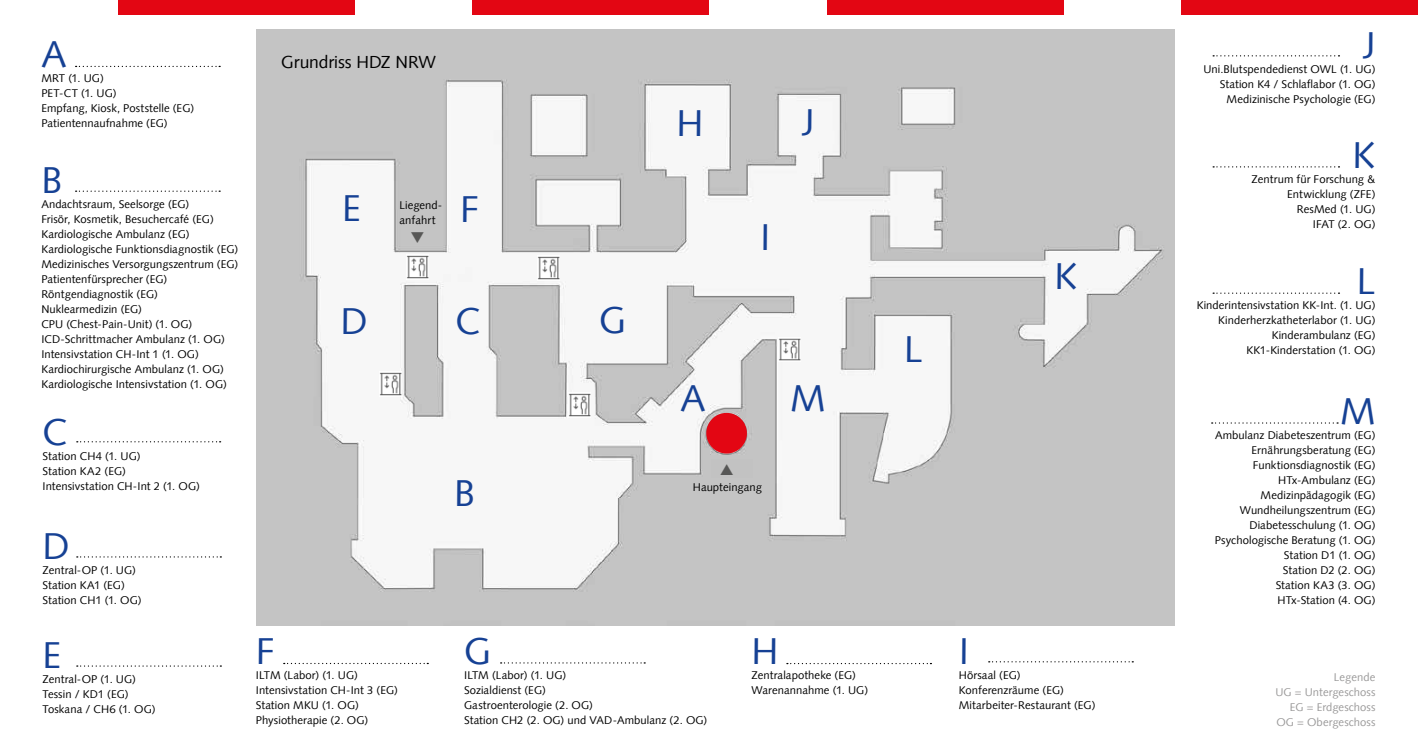
<style>
.page{position:relative;width:1418px;height:745px;background:#fff}
.page>*{position:absolute;margin:0;border:0;box-sizing:border-box;transform-origin:0 0}
.t1{font:37.5px "Syntax";color:#164194}
.t2{font:17.5px "Syntax";letter-spacing:-.005em;color:#000}
.t3{font:11.25px/15px "Syntax";letter-spacing:.005em;color:#000}
.t4{font:11.25px/15px "Syntax";letter-spacing:.005em;color:#9b9a9a;text-align:right}
</style>
<div class="page">
<img style="left:256px;top:29px;width:918px;height:596px">
<svg style="left:77px;top:665px;width:144px;height:1px"></svg>
<svg style="left:77px;top:556px;width:144px;height:1px"></svg>
<svg style="left:77px;top:441px;width:144px;height:1px"></svg>
<svg style="left:76px;top:190px;width:144px;height:2px"></svg>
<svg style="left:76px;top:66px;width:144px;height:1px"></svg>
<svg style="left:284px;top:662px;width:144px;height:1px"></svg>
<svg style="left:988px;top:661px;width:145px;height:1px"></svg>
<svg style="left:1213px;top:55px;width:126px;height:1px"></svg>
<svg style="left:500px;top:662px;width:145px;height:1px"></svg>
<div style="left:706px;top:412px;width:41px;height:41px;background:#e30613;border-radius:50%"></div>
<svg style="left:1213px;top:166px;width:126px;height:1px"></svg>
<svg style="left:1213px;top:292px;width:126px;height:1px"></svg>
<svg style="left:1211px;top:422px;width:126px;height:1px"></svg>
<img style="left:778px;top:337px;width:22px;height:25px">
<img style="left:568px;top:392px;width:22px;height:25px">
<img style="left:379px;top:371px;width:22px;height:25px">
<img style="left:406px;top:255px;width:23px;height:24px">
<img style="left:537px;top:255px;width:22px;height:25px">
<div style="left:711px;top:458px;width:42px;height:19px;background:#c2c2c2"></div>
<div style="left:1181px;top:0;width:236px;height:14px;background:#e30613"></div>
<div style="left:827px;top:0;width:236px;height:14px;background:#e30613"></div>
<div style="left:472px;top:0;width:237px;height:14px;background:#e30613"></div>
<div style="left:118px;top:0;width:236px;height:14px;background:#e30613"></div>
<svg style="left:411px;top:232px;width:13px;height:11px"></svg>
<h1 class="t1" style="left:41px;top:32px;width:27px">A</h1>
<p class="t3" style="left:41px;top:70px;width:154px">MRT (1. UG)<br>PET-CT (1. UG)<br>Empfang, Kiosk, Poststelle (EG)<br>Patientennaufnahme (EG)</p>
<h1 class="t1" style="left:41px;top:158px;width:22px">B</h1>
<p class="t3" style="left:41px;top:196px;width:198px">Andachtsraum, Seelsorge (EG)<br>Frisör, Kosmetik, Besuchercafé (EG)<br>Kardiologische Ambulanz (EG)<br>Kardiologische Funktionsdiagnostik (EG)<br>Medizinisches Versorgungszentrum (EG)<br>Patientenfürsprecher (EG)<br>Röntgendiagnostik (EG)<br>Nuklearmedizin (EG)<br>CPU (Chest-Pain-Unit) (1. OG)<br>ICD-Schrittmacher Ambulanz (1. OG)<br>Intensivstation CH-Int 1 (1. OG)<br>Kardiochirurgische Ambulanz (1. OG)<br>Kardiologische Intensivstation (1. OG)</p>
<h1 class="t1" style="left:43px;top:409px;width:27px">C</h1>
<p class="t3" style="left:43px;top:448px;width:159px">Station CH4 (1. UG)<br>Station KA2 (EG)<br>Intensivstation CH-Int 2 (1. OG)</p>
<h1 class="t1" style="left:43px;top:523px;width:29px">D</h1>
<p class="t3" style="left:43px;top:562px;width:100px">Zentral-OP (1. UG)<br>Station KA1 (EG)<br>Station CH1 (1. OG)</p>
<h1 class="t1" style="left:43px;top:632px;width:20px">E</h1>
<p class="t3" style="left:43px;top:670px;width:114px">Zentral-OP (1. UG)<br>Tessin / KD1 (EG)<br>Toskana / CH6 (1. OG)</p>
<h2 class="t2" style="left:281px;top:52px;width:156px">Grundriss HDZ NRW</h2>
<h1 class="t1" style="left:1362px;top:23px;width:14px">J</h1>
<p class="t3" style="left:1203px;top:62px;width:173px;text-align:right">Uni.Blutspendedienst OWL (1. UG)<br>Station K4 / Schlaflabor (1. OG)<br>Medizinische Psychologie (EG)</p>
<h1 class="t1" style="left:676px;top:101px;width:29px">H</h1>
<h1 class="t1" style="left:801px;top:99px;width:14px">J</h1>
<h1 class="t1" style="left:342px;top:186px;width:20px">E</h1>
<p class="t3" style="left:399px;top:197px;width:44px">Liegend&shy;anfahrt</p>
<h1 class="t1" style="left:460px;top:186px;width:20px">F</h1>
<h1 class="t1" style="left:760px;top:214px;width:12px">I</h1>
<h1 class="t1" style="left:1352px;top:133px;width:24px">K</h1>
<p class="t3" style="left:1251px;top:171px;width:125px;text-align:right">Zentrum für Forschung &amp;<br>Entwicklung (ZFE)<br>ResMed (1. UG)<br>IFAT (2. OG)</p>
<h1 class="t1" style="left:340px;top:299px;width:29px">D</h1>
<h1 class="t1" style="left:455px;top:299px;width:27px">C</h1>
<h1 class="t1" style="left:599px;top:297px;width:29px">G</h1>
<h1 class="t1" style="left:904px;top:327px;width:20px">L</h1>
<h1 class="t1" style="left:1054px;top:254px;width:24px">K</h1>
<h1 class="t1" style="left:1356px;top:259px;width:20px">L</h1>
<p class="t3" style="left:1196px;top:298px;width:180px;text-align:right">Kinderintensivstation KK-Int. (1. UG)<br>Kinderherzkatheterlabor (1. UG)<br>Kinderambulanz (EG)<br>KK1-Kinderstation (1. OG)</p>
<h1 class="t1" style="left:454px;top:470px;width:22px">B</h1>
<h1 class="t1" style="left:680px;top:375px;width:27px">A</h1>
<h1 class="t1" style="left:790px;top:376px;width:37px">M</h1>
<p class="t3" style="left:692px;top:479px;width:71px">Haupteingang</p>
<h1 class="t1" style="left:1339px;top:388px;width:37px">M</h1>
<p class="t3" style="left:1214px;top:442px;width:162px;text-align:right">Ernährungsberatung (EG)<br>Funktionsdiagnostik (EG)<br>HTx-Ambulanz (EG)<br>Medizinpädagogik (EG)<br>Wundheilungszentrum (EG)<br>Diabetesschulung (1. OG)<br>Psychologische Beratung (1. OG)<br>Station D1 (1. OG)<br>Station D2 (2. OG)<br>Station KA3 (3. OG)<br>HTx-Station (4. OG)</p>
<p class="t3" style="left:1215px;top:427px;width:162px">Ambulanz Diabeteszentrum (EG)</p>
<h1 class="t1" style="left:464px;top:628px;width:29px">G</h1>
<p class="t3" style="left:464px;top:667px;width:245px">ILTM (Labor) (1. UG)<br>Sozialdienst (EG)<br>Gastroenterologie (2. OG)<br>Station CH2 (2. OG) und VAD-Ambulanz (2. OG)</p>
<h1 class="t1" style="left:958px;top:628px;width:12px">I</h1>
<p class="t3" style="left:958px;top:667px;width:138px">Hörsaal (EG)<br>Konferenzräume (EG)<br>Mitarbeiter-Restaurant (EG)</p>
<h1 class="t1" style="left:256px;top:628px;width:20px">F</h1>
<p class="t3" style="left:256px;top:667px;width:143px">ILTM (Labor) (1. UG)<br>Intensivstation CH-Int 3 (EG)<br>Station MKU (1. OG)<br>Physiotherapie (2. OG)</p>
<p class="t4" style="left:1275px;top:669px;width:102px">Legende<br>UG = Untergeschoss<br>EG = Erdgeschoss<br>OG = Obergeschoss</p>
<h1 class="t1" style="left:751px;top:628px;width:29px">H</h1>
<p class="t3" style="left:751px;top:667px;width:118px">Zentralapotheke (EG)<br>Warenannahme (1. UG)</p>
</div>
